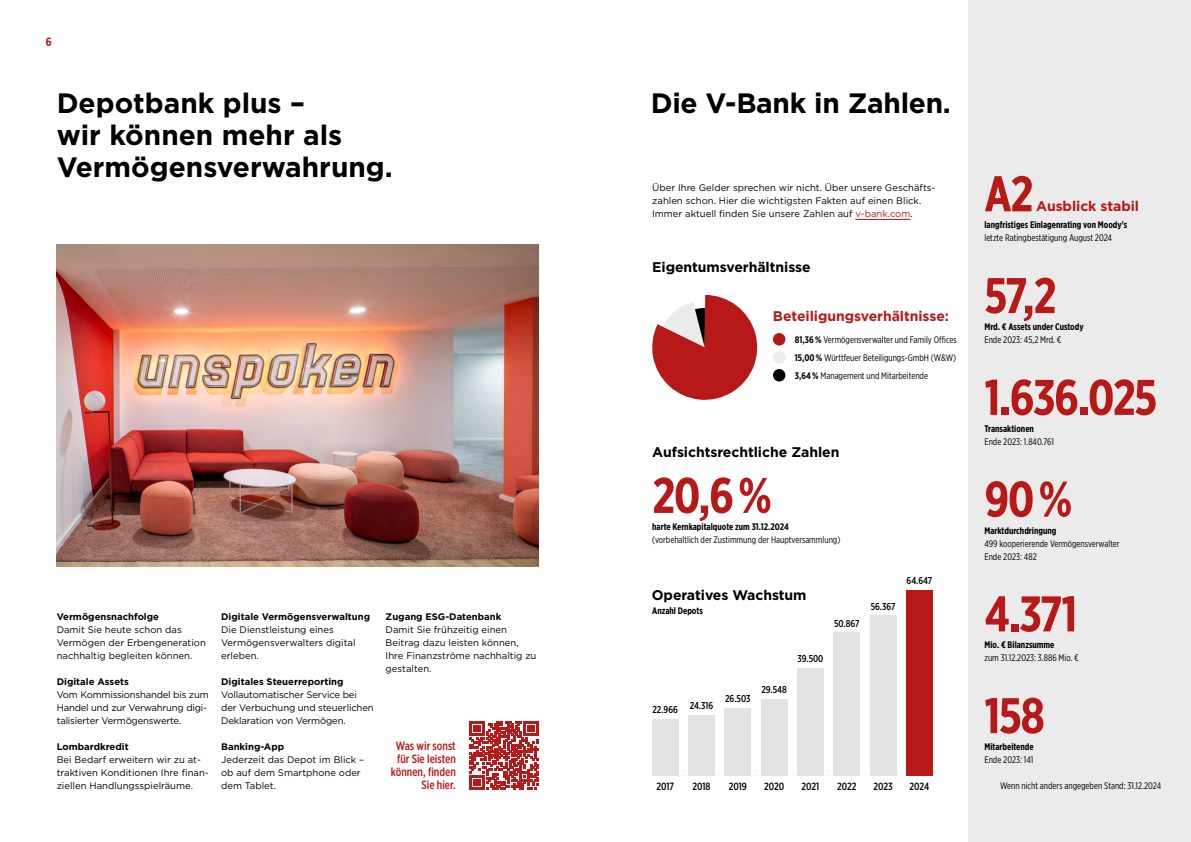
<style>
.page{position:relative;width:1191px;height:842px;background:#fff}
.page>*{position:absolute;margin:0;border:0;box-sizing:border-box;transform-origin:0 0}
.t1{font:700 50px "Gotham X Narrow";letter-spacing:-.025em;color:#b71918}
.t2{font:700 28px/32px "Gotham";color:#000}
.t3{font:700 14px "Gotham";letter-spacing:-.005em;color:#000}
.t4{font:700 14px "Gotham";letter-spacing:-.005em;color:#b71918}
.t5{font:500 12px/13px "Gotham X Narrow";color:#b71918;text-align:right}
.t6{font:700 12px "Gotham X Narrow";color:#b71918}
.t7{font:500 10.5px "Gotham X Narrow";color:#000}
.t8{font:500 10px "Gotham X Narrow";color:#000}
.t9{font:9.5px/13px "Gotham";color:#000}
.t10{font:9.5px/18px "Gotham X Narrow";color:#000}
.t11{font:700 9.5px "Gotham X Narrow";color:#000}
.t12{font:700 9.5px "Gotham";color:#000}
.t13{font:9.5px/13px "Gotham";letter-spacing:-.02em;color:#000}
.s1{color:#b71918}
.s2{font-weight:700}
</style>
<div class="page">
<div style="left:968px;top:0;width:223px;height:842px;background:#ebebeb"></div>
<svg style="left:652px;top:295px;width:106px;height:105px"></svg>
<img style="left:57px;top:245px;width:482px;height:321px">
<hr style="left:855px;top:219px;width:55px;height:1px;background:#b71918">
<div style="left:773px;top:333px;width:12px;height:12px;background:#b71918;border-radius:50%"></div>
<div style="left:773px;top:351px;width:12px;height:12px;background:#ebebeb;border-radius:50%"></div>
<div style="left:773px;top:369px;width:12px;height:12px;background:#000;border-radius:50%"></div>
<div style="left:652px;top:719px;width:26px;height:56px;background:#e3e3e3"></div>
<div style="left:688px;top:715px;width:26px;height:60px;background:#e3e3e3"></div>
<div style="left:725px;top:708px;width:26px;height:67px;background:#e3e3e3"></div>
<div style="left:761px;top:699px;width:26px;height:76px;background:#e3e3e3"></div>
<div style="left:797px;top:668px;width:26px;height:107px;background:#e3e3e3"></div>
<div style="left:833px;top:632px;width:27px;height:143px;background:#e3e3e3"></div>
<div style="left:870px;top:615px;width:26px;height:160px;background:#e3e3e3"></div>
<div style="left:906px;top:590px;width:26px;height:185px;background:#b71918"></div>
<svg style="left:470px;top:721px;width:68px;height:69px"></svg>
<p class="t6" style="left:46px;top:34px;width:7px">6</p>
<h2 class="t2" style="left:57px;top:87px;width:337px">Depotbank plus –<br>wir können mehr als<br>Vermögensverwahrung.</h2>
<p class="t12" style="left:57px;top:611px;width:104px">Vermögensnachfolge</p>
<p class="t9" style="left:57px;top:623px;width:151px">Damit Sie heute schon das<br>Vermögen der Erbengeneration nachhaltig begleiten können.</p>
<p class="t12" style="left:57px;top:676px;width:74px">Digitale Assets</p>
<p class="t13" style="left:57px;top:688px;width:153px">Vom Kommissionshandel bis zum<br>Handel und zur Verwahrung digi&shy;talisierter Vermögenswerte.</p>
<p class="t12" style="left:57px;top:741px;width:73px">Lombardkredit</p>
<p class="t9" style="left:57px;top:753px;width:154px">Bei Bedarf erweitern wir zu at&shy;traktiven Konditionen Ihre finan&shy;ziellen Handlungsspielräume.</p>
<p class="t12" style="left:221px;top:611px;width:150px">Digitale Vermögensverwaltung</p>
<p class="t9" style="left:221px;top:623px;width:136px">Die Dienstleistung eines<br>Vermögensverwalters digital erleben.</p>
<p class="t12" style="left:221px;top:676px;width:124px">Digitales Steuerreporting</p>
<p class="t9" style="left:221px;top:688px;width:154px">Vollautomatischer Service bei der Verbuchung und steuerlichen<br>Deklaration von Vermögen.</p>
<p class="t12" style="left:221px;top:741px;width:65px">Banking-App</p>
<p class="t9" style="left:221px;top:753px;width:144px">Jederzeit das Depot im Blick – ob auf dem Smartphone oder dem Tablet.</p>
<p class="t12" style="left:386px;top:611px;width:117px">Zugang ESG-Datenbank</p>
<p class="t9" style="left:386px;top:623px;width:152px">Damit Sie frühzeitig einen<br>Beitrag dazu leisten können,<br>Ihre Finanzströme nachhaltig zu gestalten.</p>
<p class="t5" style="left:391px;top:740px;width:66px">Was wir sonst für Sie leisten können, finden<br>Sie hier.</p>
<h2 class="t2" style="left:651px;top:87px;width:302px">Die V-Bank in Zahlen.</h2>
<p class="t9" style="left:652px;top:181px;width:283px">Über Ihre Gelder sprechen wir nicht. Über unsere Geschäfts&shy;zahlen schon. Hier die wichtigsten Fakten auf einen Blick.<br>Immer aktuell finden Sie unsere Zahlen auf <span class="s1">v-bank.com</span>.</p>
<h1 class="t1" style="left:984px;top:163px;width:50px">A2</h1>
<h3 class="t4" style="left:1036px;top:197px;width:104px">Ausblick stabil</h3>
<p class="t11" style="left:984px;top:219px;width:144px">langfristiges Einlagenrating von Moody's</p>
<p class="t10" style="left:984px;top:229px;width:129px">letzte Ratingbestätigung August 2024</p>
<h1 class="t1" style="left:984px;top:265px;width:73px">57,2</h1>
<p class="t11" style="left:984px;top:321px;width:101px">Mrd. € Assets under Custody</p>
<p class="t10" style="left:984px;top:331px;width:79px">Ende 2023: 45,2 Mrd. €</p>
<h1 class="t1" style="left:984px;top:366px;width:174px">1.636.025</h1>
<p class="t11" style="left:984px;top:423px;width:51px">Transaktionen</p>
<p class="t10" style="left:984px;top:432px;width:71px">Ende 2023: 1.840.761</p>
<h1 class="t1" style="left:984px;top:468px;width:89px">90 %</h1>
<p class="t11" style="left:984px;top:524px;width:74px">Marktdurchdringung</p>
<p class="t10" style="left:984px;top:537px;width:137px;line-height:13px">499 kooperierende Vermögensverwalter<br>Ende 2023: 482</p>
<h1 class="t1" style="left:984px;top:583px;width:94px">4.371</h1>
<p class="t11" style="left:984px;top:639px;width:72px">Mio. € Bilanzsumme</p>
<p class="t10" style="left:984px;top:649px;width:96px">zum 31.12.2023: 3.886 Mio. €</p>
<h1 class="t1" style="left:984px;top:685px;width:62px">158</h1>
<p class="t11" style="left:984px;top:741px;width:51px">Mitarbeitende</p>
<p class="t10" style="left:984px;top:751px;width:50px">Ende 2023: 141</p>
<p class="t10" style="left:1000px;top:777px;width:163px">Wenn nicht anders angegeben Stand: 31.12.2024</p>
<h3 class="t3" style="left:652px;top:258px;width:160px">Eigentumsverhältnisse</h3>
<h3 class="t4" style="left:773px;top:307px;width:178px">Beteiligungsverhältnisse:</h3>
<p class="t10" style="left:795px;top:330px;width:163px;text-align:justify"><span class="s2">81,36 %</span> Vermögensverwalter und Family Offices <span class="s2">15,00 %</span> Württfeuer Beteiligungs-GmbH (W&amp;W)<br><span class="s2">3,64 %</span> Management und Mitarbeitende</p>
<h3 class="t3" style="left:652px;top:443px;width:189px">Aufsichtsrechtliche Zahlen</h3>
<h1 class="t1" style="left:652px;top:465px;width:121px">20,6 %</h1>
<p class="t11" style="left:652px;top:521px;width:138px">harte Kernkapitalquote zum 31.12.2024</p>
<p class="t10" style="left:652px;top:530px;width:190px">(vorbehaltlich der Zustimmung der Hauptversammlung)</p>
<p class="t8" style="left:906px;top:574px;width:27px">64.647</p>
<h3 class="t3" style="left:652px;top:585px;width:156px">Operatives Wachstum</h3>
<p class="t8" style="left:870px;top:600px;width:26px">56.367</p>
<p class="t11" style="left:652px;top:605px;width:52px">Anzahl Depots</p>
<p class="t8" style="left:834px;top:617px;width:27px">50.867</p>
<p class="t8" style="left:797px;top:652px;width:27px">39.500</p>
<p class="t8" style="left:761px;top:683px;width:27px">29.548</p>
<p class="t8" style="left:725px;top:693px;width:27px">26.503</p>
<p class="t8" style="left:652px;top:702px;width:62px">22.966 24.316</p>
<p class="t7" style="left:656px;top:779px;width:19px">2017</p>
<p class="t7" style="left:692px;top:779px;width:20px">2018</p>
<p class="t7" style="left:729px;top:779px;width:20px">2019</p>
<p class="t7" style="left:764px;top:779px;width:22px">2020</p>
<p class="t7" style="left:801px;top:779px;width:19px">2021</p>
<p class="t7" style="left:837px;top:779px;width:21px">2022</p>
<p class="t7" style="left:873px;top:779px;width:21px">2023</p>
<p class="t7" style="left:909px;top:779px;width:21px">2024</p>
</div>
